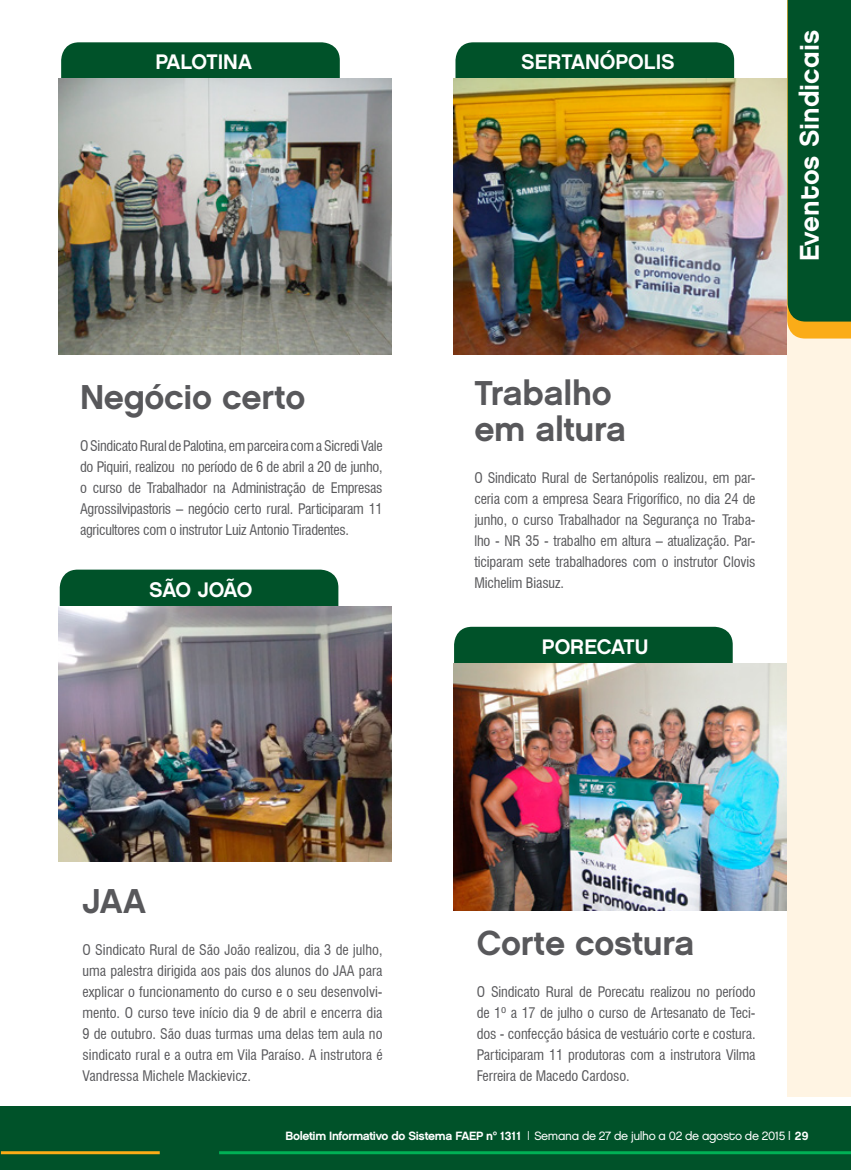
<style>
.page{position:relative;width:851px;height:1170px;background:#fff}
.page>*{position:absolute;margin:0;border:0;box-sizing:border-box;transform-origin:0 0}
.t1{font:34.5px/36px "Chalet New York Nineteen Sixty";letter-spacing:-.01em;color:#58585b}
.t2{font:27px "Chalet New York Nineteen Eighty";color:#fff}
.t3{font:21px "Chalet New York Nineteen Eighty";color:#fff}
.t4{font:condensed 14.25px/21px "Swiss 721 BT";letter-spacing:-.01em;color:#58585b;text-align:justify}
.t5{font:12px "Chalet New York Nineteen Sixty";letter-spacing:-.03em;color:#fff}
.s1{font-family:"Chalet London Nineteen Eighty"}
</style>
<div class="page">
<div style="left:0;top:1106px;width:850px;height:63px;background:#005229"></div>
<hr style="left:1px;top:1151px;width:159px;height:3px;background:#fbac17">
<hr style="left:219px;top:1151px;width:631px;height:3px;background:#00b055">
<div style="left:786px;top:0;width:64px;height:1097px;background:#fff4e3"></div>
<div style="left:787px;top:0;width:63px;height:338px;background:#005229"></div>
<svg style="left:61px;top:42px;width:279px;height:37px;background:#0a5932"></svg>
<div style="left:455px;top:42px;width:279px;height:37px;background:#005229"></div>
<img style="left:59px;top:79px;width:333px;height:275px">
<img style="left:453px;top:79px;width:333px;height:275px">
<div style="left:60px;top:569px;width:278px;height:37px;background:#005229"></div>
<div style="left:454px;top:626px;width:278px;height:37px;background:#005229"></div>
<img style="left:59px;top:606px;width:333px;height:255px">
<img style="left:453px;top:663px;width:333px;height:247px">
<h3 class="t3" style="left:155px;top:49px;width:98px">PALOTINA</h3>
<h3 class="t3" style="left:521px;top:49px;width:155px">SERTANÓPOLIS</h3>
<h2 class="t2" style="left:792px;top:261px;width:232px;rotate:-90deg">Eventos Sindicais</h2>
<h1 class="t1" style="left:80px;top:379px;width:227px">Negócio certo</h1>
<p class="t4" style="left:80px;top:435px;width:304px">O Sindicato Rural de Palotina, em parceira com a Sicredi Vale do Piquiri, realizou no período de 6 de abril a 20 de junho, o curso de Trabalhador na Administração de Empresas Agrossilvipastoris – negócio certo rural. Participaram 11 agricultores com o instrutor Luiz Antonio Tiradentes.</p>
<h3 class="t3" style="left:149px;top:577px;width:105px">SÃO JOÃO</h3>
<h1 class="t1" style="left:474px;top:374px;width:153px">Trabalho em altura</h1>
<p class="t4" style="left:474px;top:467px;width:282px">O Sindicato Rural de Sertanópolis realizou, em par&shy;ceria com a empresa Seara Frigorífico, no dia 24 de junho, o curso Trabalhador na Segurança no Traba&shy;lho - NR 35 - trabalho em altura – atualização. Par&shy;ticiparam sete trabalhadores com o instrutor Clovis Michelim Biasuz.</p>
<h3 class="t3" style="left:541px;top:634px;width:108px">PORECATU</h3>
<h1 class="t1" style="left:83px;top:882px;width:65px">JAA</h1>
<p class="t4" style="left:83px;top:938px;width:301px">O Sindicato Rural de São João realizou, dia 3 de julho, uma palestra dirigida aos pais dos alunos do JAA para explicar o funcionamento do curso e o seu desenvolvi&shy;mento. O curso teve início dia 9 de abril e encerra dia 9 de outubro. São duas turmas uma delas tem aula no sindicato rural e a outra em Vila Paraíso. A instrutora é Vandressa Michele Mackievicz.</p>
<h1 class="t1" style="left:477px;top:925px;width:219px">Corte costura</h1>
<p class="t4" style="left:477px;top:981px;width:280px">O Sindicato Rural de Porecatu realizou no período de 1º a 17 de julho o curso de Artesanato de Teci&shy;dos - confecção básica de vestuário corte e costura.<br>Participaram 11 produtoras com a instrutora Vilma Ferreira de Macedo Cardoso.</p>
<p class="t5" style="left:285px;top:1128px;width:524px">Boletim Informativo do Sistema FAEP nº 1311 | <span class="s1">Semana de 27 de julho a 02 de agosto de 2015 |</span> 29</p>
</div>
